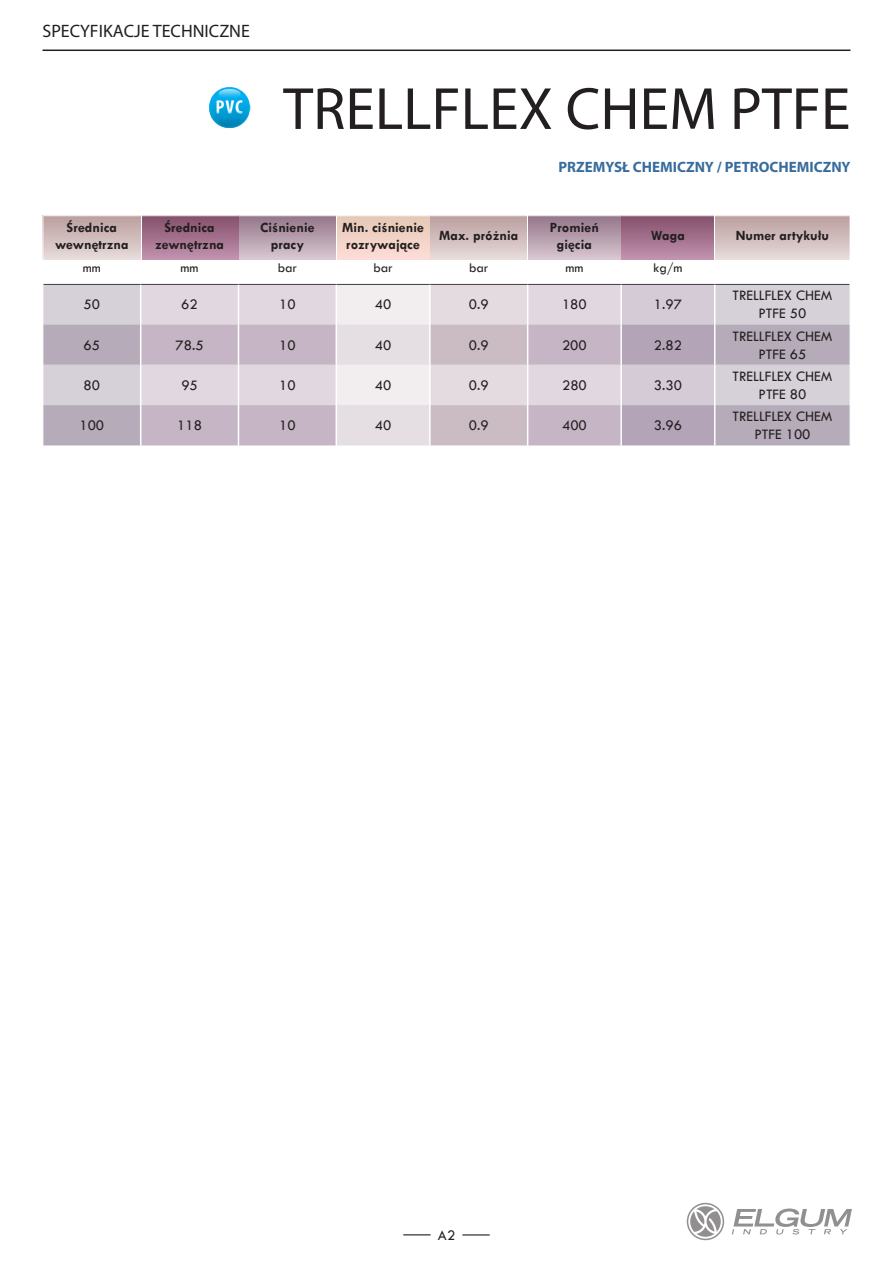
<style>
.page{position:relative;width:893px;height:1263px;background:#fff}
.page>*{position:absolute;margin:0;border:0;box-sizing:border-box;transform-origin:0 0}
.t1{font:60px "Myriad Pro";color:#231f20}
.t2{font:18px "Myriad Pro";color:#231f20}
.t3{font:15px/18px "Tw Cen";color:#231f20;text-align:center}
.t4{font:700 15px "Myriad Pro";color:#386c9c}
.t5{font:700 14.25px/17.1px "Tw Cen";color:#231f20;text-align:center}
.t6{font:13.5px "Tw Cen";color:#231f20}
</style>
<div class="page">
<svg style="left:732px;top:1208px;width:120px;height:26px"></svg>
<svg style="left:687px;top:1203px;width:37px;height:37px"></svg>
<svg style="left:403px;top:1234px;width:28px;height:1px"></svg>
<svg style="left:462px;top:1235px;width:28px;height:1px"></svg>
<hr style="left:43px;top:50px;width:807px;height:1px;background:#231f20">
<div style="left:43px;top:215px;width:97px;height:44px;background:linear-gradient(to bottom,#bb9d9d,#e5d9d8)"></div>
<div style="left:142px;top:215px;width:96px;height:44px;background:linear-gradient(to bottom,#834e69,#bf90ac)"></div>
<div style="left:240px;top:215px;width:96px;height:44px;background:linear-gradient(to bottom,#937488,#d6c4ce)"></div>
<div style="left:337px;top:215px;width:92px;height:44px;background:linear-gradient(to bottom,#e5c7b4,#fcdcd6)"></div>
<div style="left:430px;top:215px;width:96px;height:44px;background:linear-gradient(to bottom,#bb9d9d,#e5d9d8)"></div>
<div style="left:528px;top:215px;width:92px;height:44px;background:linear-gradient(to bottom,#937488,#d6c4ce)"></div>
<div style="left:622px;top:215px;width:92px;height:44px;background:linear-gradient(to bottom,#834e69,#bf90ac)"></div>
<div style="left:715px;top:215px;width:134px;height:44px;background:linear-gradient(to bottom,#bb9d9d,#e5d9d8)"></div>
<div style="left:44px;top:285px;width:806px;height:39px;background:#d6d1d9"></div>
<div style="left:141px;top:285px;width:479px;height:39px;background:#e0d7e0"></div>
<svg style="left:44px;top:324px;width:806px;height:121px;background:#c0b8c4"></svg>
<svg style="left:141px;top:324px;width:479px;height:121px;background:#cfc1ce"></svg>
<svg style="left:337px;top:285px;width:190px;height:160px;background:#e1d8dd"></svg>
<svg style="left:622px;top:285px;width:92px;height:160px;background:#c4b7c7"></svg>
<hr style="left:43px;top:284px;width:98px;height:1px;background:#3e3e3f">
<hr style="left:141px;top:284px;width:97px;height:1px;background:#3e3e3f">
<hr style="left:238px;top:284px;width:98px;height:1px;background:#3e3e3f">
<hr style="left:336px;top:284px;width:94px;height:1px;background:#3e3e3f">
<hr style="left:430px;top:284px;width:98px;height:1px;background:#3e3e3f">
<hr style="left:528px;top:284px;width:93px;height:1px;background:#3e3e3f">
<hr style="left:621px;top:284px;width:94px;height:1px;background:#3e3e3f">
<hr style="left:715px;top:284px;width:135px;height:1px;background:#3e3e3f">
<hr style="left:140px;top:285px;width:1px;height:39px;background:#fff">
<hr style="left:238px;top:285px;width:1px;height:39px;background:#fff">
<hr style="left:336px;top:285px;width:1px;height:39px;background:#fff">
<hr style="left:429px;top:285px;width:2px;height:39px;background:#fff">
<hr style="left:527px;top:285px;width:1px;height:39px;background:#fff">
<hr style="left:620px;top:285px;width:2px;height:39px;background:#fff">
<hr style="left:714px;top:285px;width:1px;height:39px;background:#fff">
<hr style="left:140px;top:324px;width:1px;height:41px;background:#fff">
<hr style="left:238px;top:324px;width:1px;height:41px;background:#fff">
<hr style="left:336px;top:324px;width:1px;height:41px;background:#fff">
<hr style="left:429px;top:324px;width:2px;height:41px;background:#fff">
<hr style="left:527px;top:324px;width:1px;height:41px;background:#fff">
<hr style="left:620px;top:324px;width:2px;height:41px;background:#fff">
<hr style="left:714px;top:324px;width:1px;height:41px;background:#fff">
<hr style="left:140px;top:365px;width:1px;height:40px;background:#fff">
<hr style="left:238px;top:365px;width:1px;height:40px;background:#fff">
<hr style="left:336px;top:365px;width:1px;height:40px;background:#fff">
<hr style="left:429px;top:365px;width:2px;height:40px;background:#fff">
<hr style="left:527px;top:365px;width:1px;height:40px;background:#fff">
<hr style="left:620px;top:365px;width:2px;height:40px;background:#fff">
<hr style="left:714px;top:365px;width:1px;height:40px;background:#fff">
<hr style="left:140px;top:405px;width:1px;height:40px;background:#fff">
<hr style="left:238px;top:405px;width:1px;height:40px;background:#fff">
<hr style="left:336px;top:405px;width:1px;height:40px;background:#fff">
<hr style="left:429px;top:405px;width:2px;height:40px;background:#fff">
<hr style="left:527px;top:405px;width:1px;height:40px;background:#fff">
<hr style="left:620px;top:405px;width:2px;height:40px;background:#fff">
<hr style="left:714px;top:405px;width:1px;height:40px;background:#fff">
<hr style="left:43px;top:215px;width:98px;height:1px;background:#fff">
<hr style="left:43px;top:216px;width:1px;height:39px;background:#fff">
<hr style="left:141px;top:215px;width:97px;height:1px;background:#fff">
<hr style="left:238px;top:215px;width:98px;height:1px;background:#fff">
<hr style="left:336px;top:215px;width:94px;height:1px;background:#fff">
<hr style="left:430px;top:215px;width:98px;height:1px;background:#fff">
<hr style="left:528px;top:215px;width:93px;height:1px;background:#fff">
<hr style="left:621px;top:215px;width:94px;height:1px;background:#fff">
<hr style="left:715px;top:215px;width:135px;height:1px;background:#fff">
<hr style="left:43px;top:284px;width:1px;height:40px;background:#fff">
<img style="left:209px;top:87px;width:42px;height:42px">
<p class="t2" style="left:43px;top:20px;width:209px">SPECYFIKACJE TECHNICZNE</p>
<h1 class="t1" style="left:283px;top:72px;width:569px">TRELLFLEX CHEM PTFE</h1>
<p class="t4" style="left:558px;top:157px;width:293px">PRZEMYSŁ CHEMICZNY / PETROCHEMICZNY</p>
<p class="t5" style="left:55px;top:218px;width:75px">Średnica wewnętrzna</p>
<p class="t5" style="left:155px;top:218px;width:70px">Średnica zewnętrzna</p>
<p class="t5" style="left:260px;top:218px;width:56px">Ciśnienie pracy</p>
<p class="t5" style="left:342px;top:218px;width:83px;text-align:left">Min. ciśnienie rozrywające</p>
<p class="t5" style="left:439px;top:227px;width:81px">Max. próżnia</p>
<p class="t5" style="left:550px;top:218px;width:50px">Promień gięcia</p>
<p class="t5" style="left:651px;top:227px;width:35px">Waga</p>
<p class="t5" style="left:736px;top:227px;width:95px">Numer artykułu</p>
<p class="t6" style="left:83px;top:260px;width:20px">mm</p>
<p class="t6" style="left:181px;top:260px;width:20px">mm</p>
<p class="t6" style="left:278px;top:260px;width:21px">bar</p>
<p class="t6" style="left:373px;top:260px;width:21px">bar</p>
<p class="t6" style="left:469px;top:260px;width:21px">bar</p>
<p class="t6" style="left:565px;top:260px;width:20px">mm</p>
<p class="t6" style="left:653px;top:260px;width:31px">kg/m</p>
<p class="t3" style="left:84px;top:296px;width:18px">50</p>
<p class="t3" style="left:181px;top:296px;width:18px">62</p>
<p class="t3" style="left:279px;top:296px;width:18px">10</p>
<p class="t3" style="left:375px;top:296px;width:18px">40</p>
<p class="t3" style="left:469px;top:296px;width:21px">0.9</p>
<p class="t3" style="left:562px;top:296px;width:26px">180</p>
<p class="t3" style="left:654px;top:296px;width:30px">1.97</p>
<p class="t3" style="left:732px;top:287px;width:101px">TRELLFLEX CHEM<br>PTFE 50</p>
<p class="t3" style="left:84px;top:336px;width:18px">65</p>
<p class="t3" style="left:176px;top:336px;width:30px">78.5</p>
<p class="t3" style="left:279px;top:336px;width:18px">10</p>
<p class="t3" style="left:375px;top:336px;width:18px">40</p>
<p class="t3" style="left:469px;top:336px;width:21px">0.9</p>
<p class="t3" style="left:562px;top:336px;width:26px">200</p>
<p class="t3" style="left:654px;top:336px;width:30px">2.82</p>
<p class="t3" style="left:732px;top:327px;width:101px">TRELLFLEX CHEM<br>PTFE 65</p>
<p class="t3" style="left:84px;top:376px;width:18px">80</p>
<p class="t3" style="left:181px;top:376px;width:18px">95</p>
<p class="t3" style="left:279px;top:376px;width:18px">10</p>
<p class="t3" style="left:375px;top:376px;width:18px">40</p>
<p class="t3" style="left:469px;top:376px;width:21px">0.9</p>
<p class="t3" style="left:562px;top:376px;width:26px">280</p>
<p class="t3" style="left:654px;top:376px;width:30px">3.30</p>
<p class="t3" style="left:733px;top:367px;width:101px">TRELLFLEX CHEM<br>PTFE 80</p>
<p class="t3" style="left:79px;top:417px;width:26px">100</p>
<p class="t3" style="left:177px;top:417px;width:26px">118</p>
<p class="t3" style="left:279px;top:417px;width:18px">10</p>
<p class="t3" style="left:375px;top:417px;width:18px">40</p>
<p class="t3" style="left:469px;top:417px;width:21px">0.9</p>
<p class="t3" style="left:562px;top:417px;width:26px">400</p>
<p class="t3" style="left:654px;top:417px;width:30px">3.96</p>
<p class="t3" style="left:733px;top:408px;width:101px">TRELLFLEX CHEM<br>PTFE 100</p>
<p class="t3" style="left:438px;top:1226px;width:19px">A2</p>
</div>
